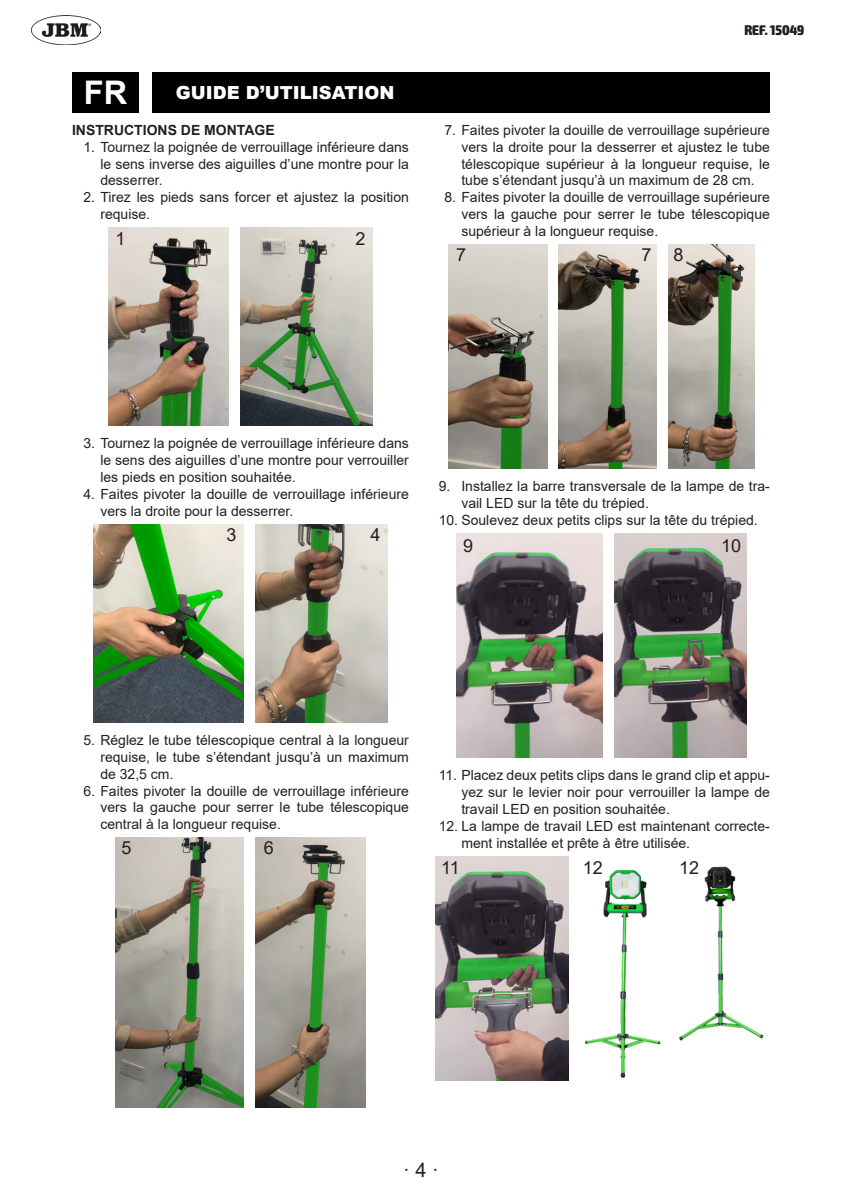
<style>
.page{position:relative;width:842px;height:1191px;background:#fff}
.page>*{position:absolute;margin:0;border:0;box-sizing:border-box;transform-origin:0 0}
.t1{font:700 32.6px "Arial";color:#fff}
.t2{font:20px "Arial";color:#231f20}
.t3{font:900 18px "Arial";color:#fff}
.Estilo_de_párrafo_2{font:18px "Arial";color:#231f20}
.t4{font:14px/16.8px "Arial";color:#231f20;text-align:justify}
.Estilo_de_párrafo_3{font:700 14px "Arial";color:#231f20}
.t5{font:900 condensed 14px "Exo 2";color:#231f20}
</style>
<div class="page">
<img style="left:32px;top:16px;width:69px;height:28px">
<div style="left:72px;top:72px;width:67px;height:41px;background:#000"></div>
<div style="left:153px;top:72px;width:617px;height:41px;background:#000"></div>
<img style="left:109px;top:227px;width:120px;height:199px">
<img style="left:240px;top:227px;width:132px;height:199px">
<img style="left:94px;top:524px;width:150px;height:198px">
<img style="left:255px;top:524px;width:132px;height:198px">
<img style="left:115px;top:837px;width:129px;height:270px">
<img style="left:255px;top:837px;width:111px;height:270px">
<img style="left:449px;top:244px;width:98px;height:225px">
<img style="left:559px;top:244px;width:98px;height:225px">
<img style="left:669px;top:244px;width:85px;height:225px">
<img style="left:457px;top:534px;width:146px;height:224px">
<img style="left:614px;top:533px;width:132px;height:225px">
<img style="left:436px;top:856px;width:132px;height:224px">
<img style="left:585px;top:870px;width:76px;height:208px">
<img style="left:679px;top:866px;width:85px;height:175px">
<p class="t1" style="left:84px;top:69px;width:45px">FR</p>
<p class="t3" style="left:176px;top:80px;width:220px">GUIDE D’UTILISATION</p>
<p class="Estilo_de_párrafo_3" style="left:72px;top:120px;width:204px">INSTRUCTIONS DE MONTAGE</p>
<p class="t4" style="left:100px;top:138px;width:310px;text-indent:-17px">1. Tournez la poignée de verrouillage inférieure dans le sens inverse des aiguilles d’une montre pour la desserrer.</p>
<p class="t4" style="left:100px;top:189px;width:310px;text-indent:-17px">2. Tirez les pieds sans forcer et ajustez la position requise.</p>
<p class="Estilo_de_párrafo_2" style="left:116px;top:227px;width:12px">1</p>
<p class="Estilo_de_párrafo_2" style="left:356px;top:227px;width:12px">2</p>
<p class="t5" style="left:744px;top:21px;width:62px">REF. 15049</p>
<p class="t4" style="left:461px;top:122px;width:310px;text-indent:-17px">7. Faites pivoter la douille de verrouillage supérieure vers la droite pour la desserrer et ajustez le tube télescopique supérieur à la longueur requise, le tube s’étendant jusqu’à un maximum de 28 cm.</p>
<p class="t4" style="left:461px;top:189px;width:310px;text-indent:-17px">8. Faites pivoter la douille de verrouillage supérieure vers la gauche pour serrer le tube télescopique supérieur à la longueur requise.</p>
<p class="Estilo_de_párrafo_2" style="left:456px;top:242px;width:12px">7</p>
<p class="Estilo_de_párrafo_2" style="left:641px;top:242px;width:12px">7</p>
<p class="Estilo_de_párrafo_2" style="left:673px;top:242px;width:12px">8</p>
<p class="t4" style="left:100px;top:435px;width:310px;text-indent:-17px">3. Tournez la poignée de verrouillage inférieure dans le sens des aiguilles d’une montre pour verrouiller les pieds en position souhaitée.</p>
<p class="t4" style="left:100px;top:485px;width:310px;text-indent:-17px">4. Faites pivoter la douille de verrouillage inférieure vers la droite pour la desserrer.</p>
<p class="Estilo_de_párrafo_2" style="left:227px;top:522px;width:12px">3</p>
<p class="Estilo_de_párrafo_2" style="left:371px;top:522px;width:12px">4</p>
<p class="t4" style="left:461px;top:478px;width:310px;text-indent:-23px">9. Installez la barre transversale de la lampe de tra&shy;vail LED sur la tête du trépied.</p>
<p class="t4" style="left:439px;top:511px;width:321px">10. Soulevez deux petits clips sur la tête du trépied.</p>
<p class="Estilo_de_párrafo_2" style="left:463px;top:533px;width:12px">9</p>
<p class="Estilo_de_párrafo_2" style="left:721px;top:533px;width:22px">10</p>
<p class="t4" style="left:100px;top:731px;width:310px;text-indent:-17px">5. Réglez le tube télescopique central à la longueur requise, le tube s’étendant jusqu’à un maximum de 32,5 cm.</p>
<p class="t4" style="left:100px;top:782px;width:310px;text-indent:-17px">6. Faites pivoter la douille de verrouillage inférieure vers la gauche pour serrer le tube télescopique central à la longueur requise.</p>
<p class="Estilo_de_párrafo_2" style="left:121px;top:835px;width:12px">5</p>
<p class="Estilo_de_párrafo_2" style="left:264px;top:835px;width:12px">6</p>
<p class="t4" style="left:461px;top:767px;width:310px;text-indent:-23px">11. Placez deux petits clips dans le grand clip et appu&shy;yez sur le levier noir pour verrouiller la lampe de travail LED en position souhaitée.</p>
<p class="t4" style="left:461px;top:817px;width:310px;text-indent:-23px">12. La lampe de travail LED est maintenant correcte&shy;ment installée et prête à être utilisée.</p>
<p class="Estilo_de_párrafo_2" style="left:441px;top:855px;width:20px">11</p>
<p class="Estilo_de_párrafo_2" style="left:583px;top:855px;width:22px">12</p>
<p class="Estilo_de_párrafo_2" style="left:679px;top:855px;width:22px">12</p>
<h2 class="t2" style="left:403px;top:1156px;width:37px">· 4 ·</h2>
</div>
